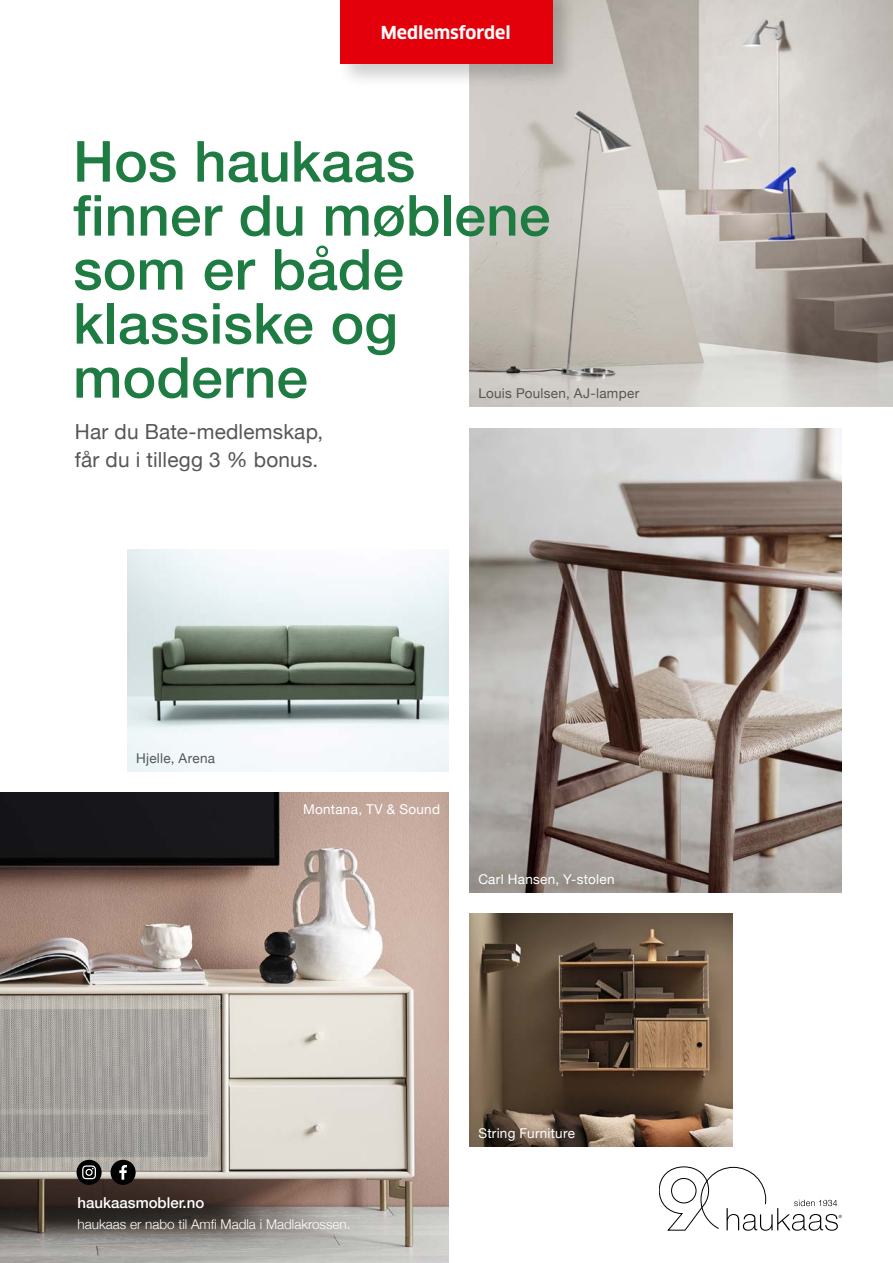
<style>
.page{position:relative;width:893px;height:1263px;background:#fff}
.page>*{position:absolute;margin:0;border:0;box-sizing:border-box;transform-origin:0 0}
.t1{font:500 56.7px/54px "Helvetica Neue";letter-spacing:.005em;color:#1e7b41}
.t2{font:20.85px/28px "Helvetica Neue";letter-spacing:.01em;color:#565655}
.t3{font:700 17.4px "Clan OT";color:#fff}
.t4{font:500 15px "Helvetica Neue";color:#fff}
.t5{font:13.5px "Helvetica Neue";letter-spacing:.02em;color:#fff}
.t6{font:300 13.5px "Helvetica Neue";color:#fff}
.t7{font:13.5px "Helvetica Neue";letter-spacing:.02em;color:#565655}
</style>
<div class="page">
<img style="left:470px;top:428px;width:372px;height:464px">
<img style="left:470px;top:914px;width:262px;height:232px">
<img style="left:128px;top:549px;width:321px;height:222px">
<img style="left:470px;top:0;width:423px;height:407px">
<img style="left:0;top:792px;width:449px;height:471px">
<div style="left:111px;top:1160px;width:25px;height:25px;background:#000;border-radius:50%"></div>
<svg style="left:119px;top:1165px;width:8px;height:15px"></svg>
<div style="left:77px;top:1160px;width:25px;height:25px;background:#000;border-radius:50%"></div>
<svg style="left:82px;top:1165px;width:14px;height:14px"></svg>
<svg style="left:659px;top:1167px;width:183px;height:64px"></svg>
<div style="left:336px;top:0;width:241px;height:89px;background:#000;opacity:.2"></div>
<div style="left:340px;top:0;width:213px;height:64px;background:#e3000b"></div>
<p class="t3" style="left:381px;top:23px;width:131px">Medlemsfordel</p>
<p class="t1" style="left:73px;top:130px;width:479px">Hos haukaas finner du møblene som er både klassiske og moderne</p>
<p class="t7" style="left:478px;top:384px;width:162px">Louis Poulsen, AJ-lamper</p>
<p class="t2" style="left:75px;top:418px;width:250px">Har du Bate-medlemskap, får du i tillegg 3 % bonus.</p>
<p class="t7" style="left:136px;top:748px;width:81px">Hjelle, Arena</p>
<p class="t5" style="left:303px;top:799px;width:139px">Montana, TV &amp; Sound</p>
<p class="t5" style="left:478px;top:869px;width:138px">Carl Hansen, Y-stolen</p>
<p class="t4" style="left:78px;top:1190px;width:128px">haukaasmobler.no</p>
<p class="t6" style="left:78px;top:1213px;width:274px">haukaas er nabo til Amfi Madla i Madlakrossen.</p>
<p class="t5" style="left:478px;top:1123px;width:98px">String Furniture</p>
</div>
